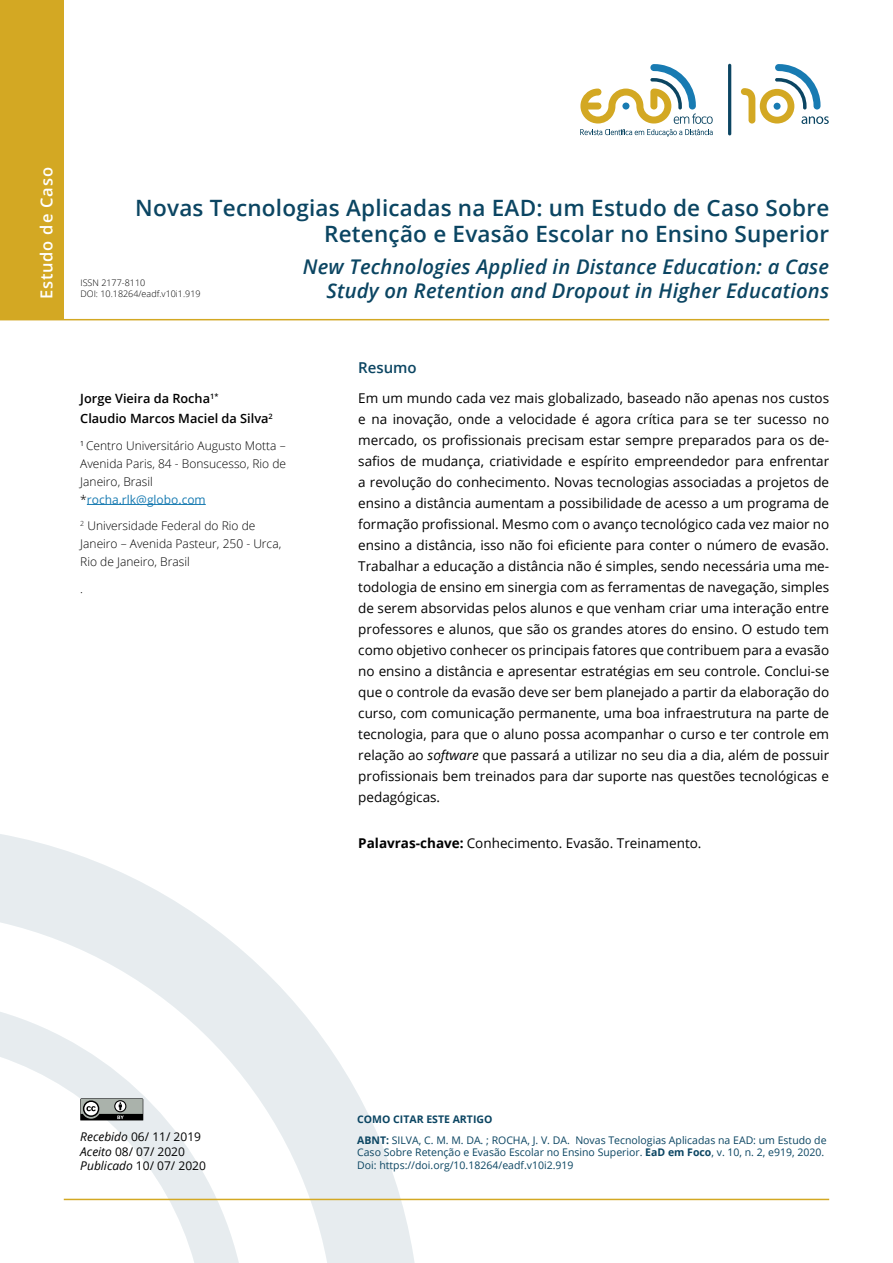
<style>
.page{position:relative;width:893px;height:1263px;background:#fff}
.page>*{position:absolute;margin:0;border:0;box-sizing:border-box;transform-origin:0 0}
.t1{font:600 22.5px/25.5px "Open Sans";letter-spacing:.01em;color:#0b4562;text-align:right}
.t2{font:italic 600 20.25px "Open Sans";letter-spacing:.01em;color:#0b4562}
.t3{font:600 16.5px "Open Sans";letter-spacing:.05em;color:#fff}
.t4{font:600 15px "Open Sans";color:#0b4562}
.t5{font:13.5px/21px "Open Sans";color:#000;text-align:justify}
.t6{font:600 12.75px/19.5px "Open Sans";color:#000}
.t7{font:300 12px/18px "Open Sans";color:#000}
.t8{font:12px/14.4px "Open Sans";color:#000}
.t9{font:10.5px/21.1px "Open Sans";color:#0b4562}
.t10{font:300 9px/10.8px "Open Sans";color:#000}
.s1{font-weight:400;color:#187bb2}
.s2{font-style:italic}
.s3{font-weight:700}
</style>
<div class="page">
<svg style="left:0;top:834px;width:415px;height:429px"></svg>
<hr style="left:64px;top:1199px;width:765px;height:1px;background:#d3a823">
<div style="left:0;top:0;width:64px;height:319px;background:#d3a823"></div>
<hr style="left:0;top:319px;width:829px;height:1px;background:#d3a823">
<svg style="left:80px;top:1098px;width:69px;height:28px;background:#959897"></svg>
<svg style="left:580px;top:64px;width:133px;height:72px"></svg>
<hr style="left:728px;top:64px;width:3px;height:71px;background:#0b4562;border-radius:2px">
<svg style="left:741px;top:64px;width:88px;height:60px"></svg>
<hr style="left:87px;top:504px;width:119px;height:1px;background:#187bb2">
<p class="t3" style="left:35px;top:299px;width:133px;rotate:-90deg">Estudo de Caso</p>
<h1 class="t1" style="left:135px;top:195px;width:695px">Novas Tecnologias Aplicadas na EAD: um Estudo de Caso Sobre<br>Retenção e Evasão Escolar no Ensino Superior</h1>
<h2 class="t2" style="left:303px;top:253px;width:528px">New Technologies Applied in Distance Education: a Case</h2>
<p class="t10" style="left:80px;top:277px;width:122px">ISSN 2177-8110<br>DOI: 10.18264/eadf.v10i1.919</p>
<h2 class="t2" style="left:326px;top:277px;width:504px">Study on Retention and Dropout in Higher Educations</h2>
<p class="t6" style="left:80px;top:389px;width:194px">Jorge Vieira da Rocha<sup>1*<br></sup>Claudio Marcos Maciel da Silva<sup>2</sup></p>
<p class="t7" style="left:80px;top:436px;width:207px"><sup>1</sup> Centro Universitário Augusto Motta –<br>Avenida Paris, 84 - Bonsucesso, Rio de<br>Janeiro, Brasil<br>*<span class="s1">rocha.rlk@globo.com</span></p>
<p class="t7" style="left:80px;top:516px;width:202px"><sup>2</sup> Universidade Federal do Rio de<br>Janeiro – Avenida Pasteur, 250 - Urca,<br>Rio de Janeiro, Brasil</p>
<p class="t7" style="left:80px;top:579px;width:4px">.</p>
<p class="t4" style="left:358px;top:357px;width:60px">Resumo</p>
<p class="t5" style="left:358px;top:387px;width:472px">Em um mundo cada vez mais globalizado, baseado não apenas nos custos e na inovação, onde a velocidade é agora crítica para se ter sucesso no mercado, os profissionais precisam estar sempre preparados para os de&shy;safios de mudança, criatividade e espírito empreendedor para enfrentar a revolução do conhecimento. Novas tecnologias associadas a projetos de ensino a distância aumentam a possibilidade de acesso a um programa de formação profissional. Mesmo com o avanço tecnológico cada vez maior no ensino a distância, isso não foi eficiente para conter o número de evasão.<br>Trabalhar a educação a distância não é simples, sendo necessária uma me&shy;todologia de ensino em sinergia com as ferramentas de navegação, simples de serem absorvidas pelos alunos e que venham criar uma interação entre professores e alunos, que são os grandes atores do ensino. O estudo tem como objetivo conhecer os principais fatores que contribuem para a evasão no ensino a distância e apresentar estratégias em seu controle. Conclui-se que o controle da evasão deve ser bem planejado a partir da elaboração do curso, com comunicação permanente, uma boa infraestrutura na parte de tecnologia, para que o aluno possa acompanhar o curso e ter controle em relação ao <span class="s2">software</span> que passará a utilizar no seu dia a dia, além de possuir profissionais bem treinados para dar suporte nas questões tecnológicas e pedagógicas.</p>
<p class="t5" style="left:358px;top:832px;width:345px"><span class="s3">Palavras-chave:</span> Conhecimento. Evasão. Treinamento.</p>
<p class="t8" style="left:80px;top:1129px;width:127px"><span class="s2">Recebido</span> 06/ 11/ 2019<br><span class="s2">Aceito</span> 08/ 07/ 2020<br><span class="s2">Publicado</span> 10/ 07/ 2020</p>
<p class="t9" style="left:357px;top:1108px;width:471px"><span class="s3">COMO CITAR ESTE ARTIGO<br>ABNT:</span> SILVA, C. M. M. DA. ; ROCHA, J. V. DA. Novas Tecnologias Aplicadas na EAD: um Estudo de</p>
<p class="t9" style="left:357px;top:1146px;width:468px;line-height:12.6px">Caso Sobre Retenção e Evasão Escolar no Ensino Superior. <span class="s3">EaD em Foco</span>, v. 10, n. 2, e919, 2020.<br>Doi: https://doi.org/10.18264/eadf.v10i2.919</p>
</div>
